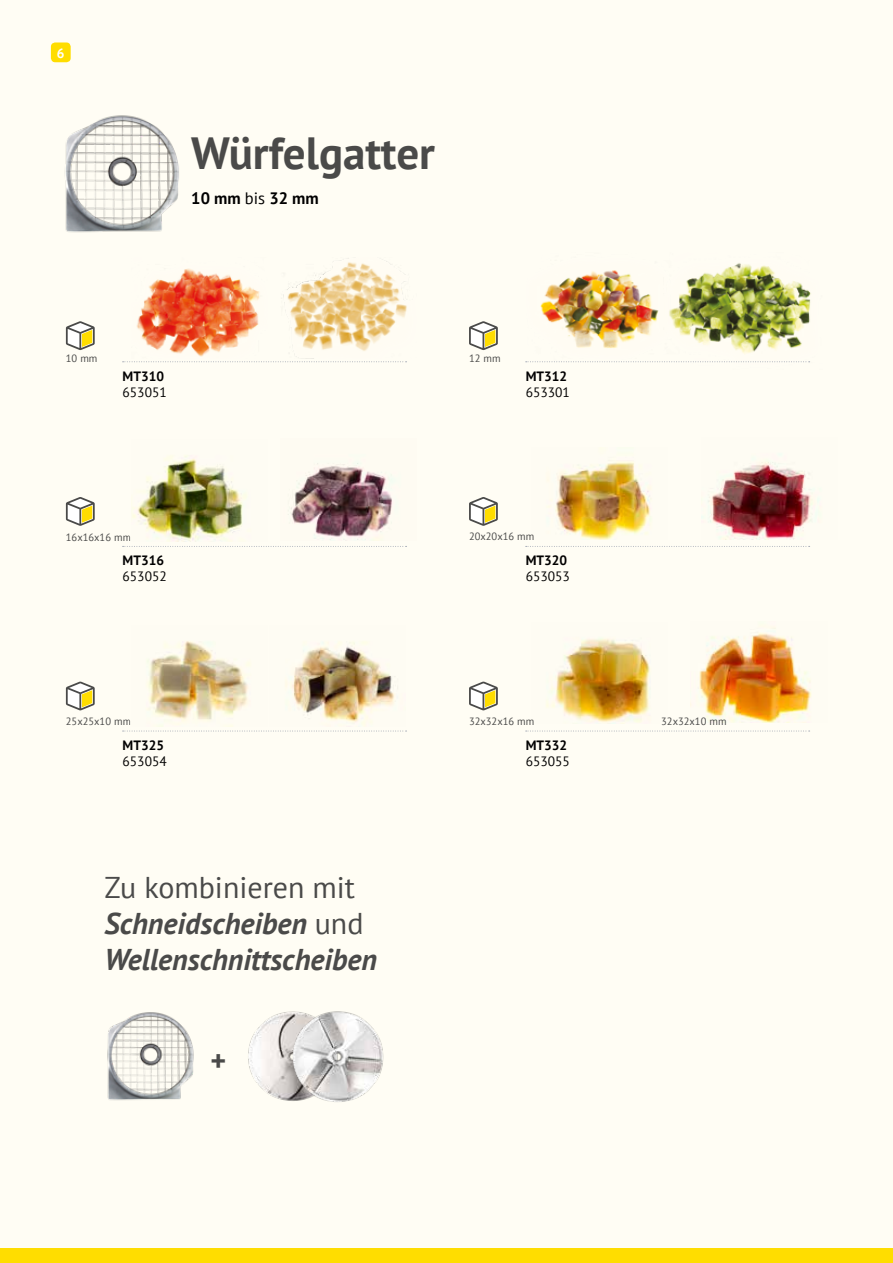
<style>
.page{position:relative;width:893px;height:1263px;background:#fffdf4}
.page>*{position:absolute;margin:0;border:0;box-sizing:border-box;transform-origin:0 0}
.t1{font:700 45px "PT Sans";color:#4a4a49}
.t2{font:italic 700 30px/36px "PT Sans";color:#4a4a49}
.t3{font:700 30px "PT Sans";color:#4a4a49}
.t4{font:700 16.5px "PT Sans";color:#000}
.t5{font:13.5px "PT Sans";color:#000}
.t6{font:700 13.5px "PT Sans";color:#000}
.t7{font:700 13.5px "PT Sans";color:#fff}
.t8{font:10.5px "PT Sans";color:#4a4a49}
.s1{font-weight:400}
.s2{font-weight:400;font-style:normal}
</style>
<div class="page">
<div style="left:51px;top:42px;width:20px;height:20px;background:#fd0;border-radius:4px"></div>
<div style="left:0;top:1248px;width:893px;height:15px;background:#fd0"></div>
<svg style="left:123px;top:361px;width:284px;height:1px"></svg>
<svg style="left:123px;top:546px;width:284px;height:1px"></svg>
<svg style="left:123px;top:731px;width:284px;height:1px"></svg>
<svg style="left:526px;top:361px;width:137px;height:1px"></svg>
<svg style="left:526px;top:546px;width:284px;height:1px"></svg>
<svg style="left:526px;top:731px;width:284px;height:1px"></svg>
<svg style="left:66px;top:497px;width:29px;height:29px"></svg>
<svg style="left:66px;top:681px;width:29px;height:29px"></svg>
<svg style="left:66px;top:321px;width:29px;height:29px"></svg>
<svg style="left:469px;top:321px;width:29px;height:29px"></svg>
<img style="left:136px;top:268px;width:124px;height:89px">
<img style="left:132px;top:456px;width:114px;height:85px">
<img style="left:147px;top:641px;width:103px;height:86px">
<img style="left:286px;top:642px;width:109px;height:83px">
<img style="left:546px;top:638px;width:104px;height:86px">
<img style="left:699px;top:628px;width:112px;height:95px">
<img style="left:288px;top:463px;width:105px;height:77px">
<img style="left:548px;top:461px;width:103px;height:78px">
<img style="left:701px;top:454px;width:118px;height:85px">
<img style="left:283px;top:258px;width:124px;height:101px">
<img style="left:540px;top:270px;width:119px;height:78px">
<img style="left:664px;top:263px;width:147px;height:100px">
<svg style="left:469px;top:497px;width:29px;height:29px"></svg>
<svg style="left:469px;top:681px;width:29px;height:29px"></svg>
<img style="left:107px;top:1012px;width:87px;height:89px">
<img style="left:248px;top:1013px;width:32px;height:86px">
<img style="left:280px;top:1011px;width:104px;height:91px">
<img style="left:64px;top:115px;width:115px;height:118px">
<p class="t7" style="left:57px;top:44px;width:9px">6</p>
<h1 class="t1" style="left:191px;top:123px;width:245px">Würfelgatter</h1>
<h3 class="t4" style="left:191px;top:187px;width:129px">10 mm <span class="s1">bis</span> 32 mm</h3>
<p class="t8" style="left:66px;top:352px;width:33px">10 mm</p>
<p class="t8" style="left:469px;top:352px;width:33px">12 mm</p>
<p class="t6" style="left:123px;top:367px;width:43px">MT310</p>
<p class="t5" style="left:123px;top:383px;width:46px">653051</p>
<p class="t6" style="left:526px;top:367px;width:43px">MT312</p>
<p class="t5" style="left:526px;top:383px;width:46px">653301</p>
<p class="t8" style="left:66px;top:530px;width:67px">16x16x16 mm</p>
<p class="t8" style="left:469px;top:530px;width:67px">20x20x16 mm</p>
<p class="t6" style="left:123px;top:551px;width:43px">MT316</p>
<p class="t5" style="left:123px;top:568px;width:46px">653052</p>
<p class="t6" style="left:526px;top:551px;width:43px">MT320</p>
<p class="t5" style="left:526px;top:568px;width:46px">653053</p>
<p class="t8" style="left:66px;top:715px;width:67px">25x25x10 mm</p>
<p class="t8" style="left:469px;top:715px;width:67px">32x32x16 mm</p>
<p class="t8" style="left:661px;top:715px;width:67px">32x32x10 mm</p>
<p class="t6" style="left:123px;top:736px;width:43px">MT325</p>
<p class="t5" style="left:123px;top:752px;width:46px">653054</p>
<p class="t6" style="left:526px;top:736px;width:43px">MT332</p>
<p class="t5" style="left:526px;top:752px;width:46px">653055</p>
<h2 class="t2" style="left:104px;top:869px;width:274px"><span class="s2">Zu kombinieren mit<br></span>Schneidscheiben <span class="s2">und<br></span>Wellenschnittscheiben</h2>
<h2 class="t3" style="left:210px;top:1040px;width:17px">+</h2>
</div>
